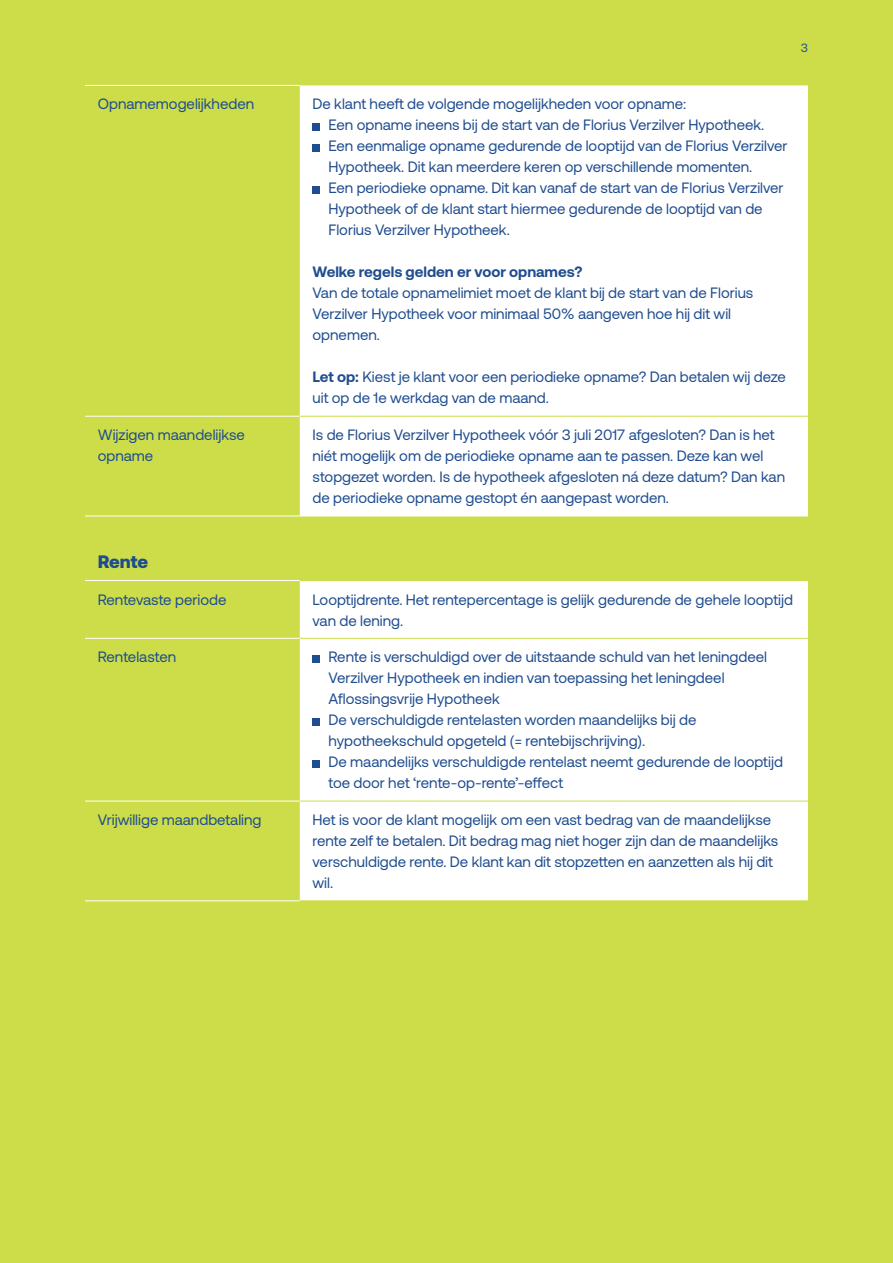
<style>
.page{position:relative;width:893px;height:1263px;background:#ccdd49}
.page>*{position:absolute;margin:0;border:0;box-sizing:border-box;transform-origin:0 0}
.t1{font:900 18px "Aeonik";letter-spacing:-.005em;color:#1f4d8f}
.t2{font:15px/21px "Aeonik";color:#1f4d8f}
.t3{font:700 15px "Aeonik";color:#1f4d8f}
.t4{font:12px "Aeonik";color:#1f4d8f}
.s1{font-weight:700}
</style>
<div class="page">
<div style="left:300px;top:85px;width:508px;height:815px;background:#fff"></div>
<div style="left:300px;top:516px;width:508px;height:25px;background:#ccdd49"></div>
<hr style="left:85px;top:85px;width:215px;height:1px;background:#fff">
<hr style="left:85px;top:416px;width:215px;height:1px;background:#fff">
<hr style="left:85px;top:516px;width:215px;height:1px;background:#fff">
<hr style="left:85px;top:580px;width:215px;height:1px;background:#fff">
<hr style="left:85px;top:638px;width:215px;height:1px;background:#fff">
<hr style="left:85px;top:801px;width:215px;height:1px;background:#fff">
<hr style="left:85px;top:900px;width:215px;height:1px;background:#fff">
<hr style="left:300px;top:580px;width:508px;height:1px;background:#ccdd49">
<hr style="left:300px;top:516px;width:508px;height:1px;background:#fff">
<hr style="left:300px;top:638px;width:508px;height:1px;background:#ccdd49">
<hr style="left:300px;top:801px;width:508px;height:1px;background:#ccdd49">
<hr style="left:300px;top:416px;width:508px;height:1px;background:#ccdd49">
<div style="left:313px;top:123px;width:7px;height:7px;background:#1f4d8f"></div>
<div style="left:313px;top:144px;width:7px;height:7px;background:#1f4d8f"></div>
<div style="left:313px;top:186px;width:7px;height:7px;background:#1f4d8f"></div>
<div style="left:313px;top:655px;width:7px;height:7px;background:#1f4d8f"></div>
<div style="left:313px;top:718px;width:7px;height:7px;background:#1f4d8f"></div>
<div style="left:313px;top:760px;width:7px;height:7px;background:#1f4d8f"></div>
<p class="t4" style="left:801px;top:41px;width:9px">3</p>
<p class="t2" style="left:98px;top:94px;width:158px">Opnamemogelijkheden</p>
<p class="t2" style="left:328px;top:94px;width:461px;text-indent:-16px">De klant heeft de volgende mogelijkheden voor opname:<br>Een opname ineens bij de start van de Florius Verzilver Hypotheek.<br>Een eenmalige opname gedurende de looptijd van de Florius Verzilver Hypotheek. Dit kan meerdere keren op verschillende momenten.<br>Een periodieke opname. Dit kan vanaf de start van de Florius Verzilver Hypotheek of de klant start hiermee gedurende de looptijd van de Florius Verzilver Hypotheek.</p>
<p class="t3" style="left:313px;top:264px;width:271px">Welke regels gelden er voor opnames?</p>
<p class="t2" style="left:313px;top:283px;width:442px">Van de totale opnamelimiet moet de klant bij de start van de Florius<br>Verzilver Hypotheek voor minimaal 50% aangeven hoe hij dit wil opnemen.</p>
<p class="t2" style="left:313px;top:367px;width:475px"><span class="s1">Let op:</span> Kiest je klant voor een periodieke opname? Dan betalen wij deze uit op de 1e werkdag van de maand.</p>
<p class="t2" style="left:98px;top:424px;width:149px">Wijzigen maandelijkse opname</p>
<p class="t2" style="left:313px;top:424px;width:474px">Is de Florius Verzilver Hypotheek vóór 3 juli 2017 afgesloten? Dan is het niét mogelijk om de periodieke opname aan te passen. Deze kan wel stopgezet worden. Is de hypotheek afgesloten ná deze datum? Dan kan de periodieke opname gestopt én aangepast worden.</p>
<p class="t1" style="left:98px;top:551px;width:52px">Rente</p>
<p class="t2" style="left:98px;top:589px;width:130px">Rentevaste periode</p>
<p class="t2" style="left:313px;top:589px;width:482px">Looptijdrente. Het rentepercentage is gelijk gedurende de gehele looptijd van de lening.</p>
<p class="t2" style="left:98px;top:647px;width:80px">Rentelasten</p>
<p class="t2" style="left:328px;top:647px;width:456px">Rente is verschuldigd over de uitstaande schuld van het leningdeel Verzilver Hypotheek en indien van toepassing het leningdeel Aflossingsvrije Hypotheek<br>De verschuldigde rentelasten worden maandelijks bij de hypotheekschuld opgeteld (= rentebijschrijving).<br>De maandelijks verschuldigde rentelast neemt gedurende de looptijd toe door het ‘rente-op-rente’-effect</p>
<p class="t2" style="left:98px;top:809px;width:165px">Vrijwillige maandbetaling</p>
<p class="t2" style="left:313px;top:809px;width:467px">Het is voor de klant mogelijk om een vast bedrag van de maandelijkse rente zelf te betalen. Dit bedrag mag niet hoger zijn dan de maandelijks verschuldigde rente. De klant kan dit stopzetten en aanzetten als hij dit wil.</p>
</div>
